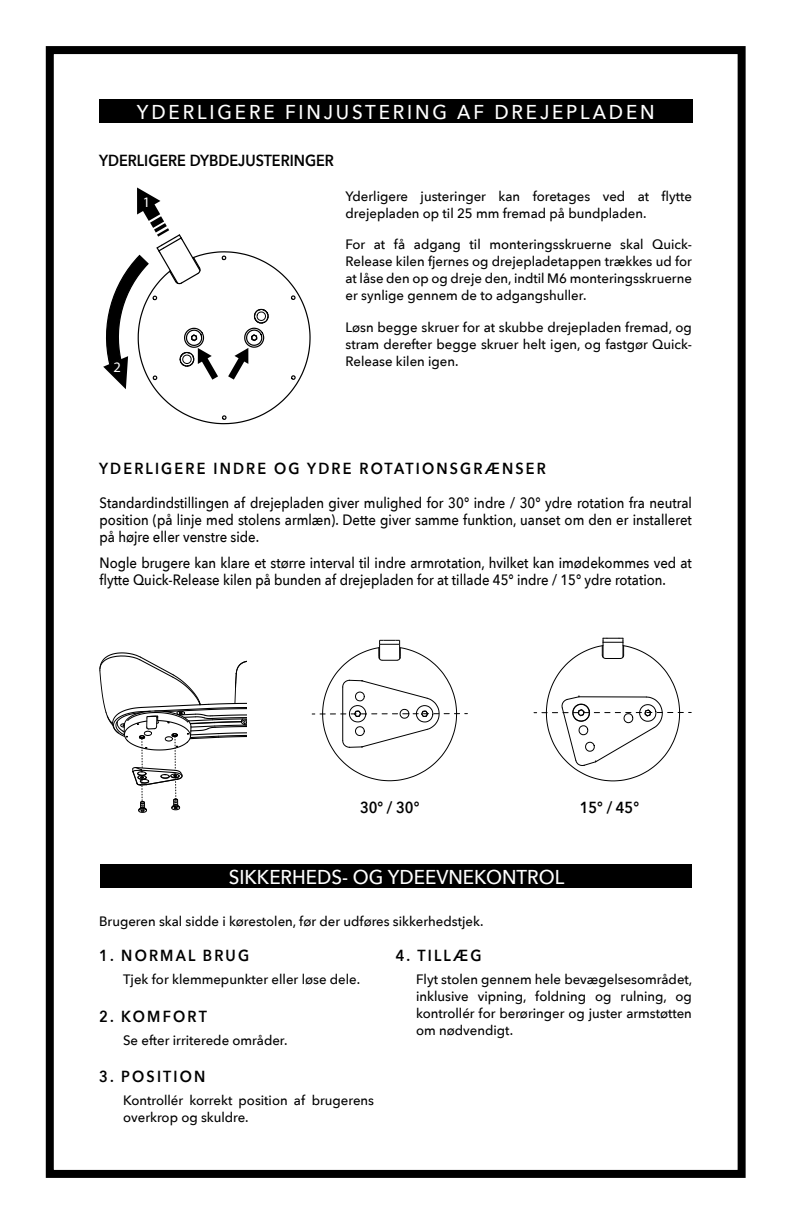
<style>
.page{position:relative;width:792px;height:1224px;background:#fff}
.page>*{position:absolute;margin:0;border:0;box-sizing:border-box;transform-origin:0 0}
.t1{font:500 20px "Avenir Next";letter-spacing:.15em;color:#fff;scale:.94 1}
.t2{font:500 20px "Avenir Next";color:#fff;scale:.94 1}
.t3{font:600 16px "Avenir Next";letter-spacing:.15em;color:#000;scale:.9 1}
.t4{font:600 16px "Avenir Next";color:#000;scale:.9 1}
.t5{font:500 15px/17px "Avenir Next";color:#000;text-align:justify;scale:.88 1}
.t6{font:14.6px "Myriad Pro";color:#fff}
.t7{font:500 13.6px/17px "Avenir Next";color:#000;text-align:justify}
</style>
<div class="page">
<div style="left:46px;top:46px;width:700px;height:1132px;border:8px solid #000"></div>
<div style="left:101px;top:864px;width:591px;height:24px;background:#000"></div>
<svg style="left:99px;top:652px;width:148px;height:161px"></svg>
<svg style="left:312px;top:640px;width:155px;height:142px"></svg>
<svg style="left:534px;top:638px;width:157px;height:144px"></svg>
<svg style="left:103px;top:187px;width:208px;height:238px"></svg>
<div style="left:99px;top:99px;width:593px;height:24px;background:#000"></div>
<h1 class="t1" style="left:137px;top:95px;width:552px">YDERLIGERE FINJUSTERING AF DREJEPLADEN</h1>
<p class="t4" style="left:99px;top:147px;width:262px">YDERLIGERE DYBDEJUSTERINGER</p>
<p class="t6" style="left:143px;top:193px;width:9px">1</p>
<p class="t6" style="left:114px;top:358px;width:9px">2</p>
<p class="t7" style="left:346px;top:187px;width:348px">Yderligere justeringer kan foretages ved at flytte drejepladen op til 25 mm fremad på bundpladen.</p>
<p class="t7" style="left:346px;top:236px;width:348px">For at få adgang til monteringsskruerne skal Quick-Release kilen fjernes og drejepladetappen trækkes ud for at låse den op og dreje den, indtil M6 monteringsskruerne er synlige gennem de to adgangshuller.</p>
<p class="t7" style="left:346px;top:318px;width:348px">Løsn begge skruer for at skubbe drejepladen fremad, og stram derefter begge skruer helt igen, og fastgør Quick-Release kilen igen.</p>
<p class="t3" style="left:99px;top:454px;width:498px">YDERLIGERE INDRE OG YDRE ROTATIONSGRÆNSER</p>
<p class="t5" style="left:100px;top:494px;width:675px">Standardindstillingen af drejepladen giver mulighed for 30° indre / 30° ydre rotation fra neutral position (på linje med stolens armlæn). Dette giver samme funktion, uanset om den er installeret på højre eller venstre side.</p>
<p class="t5" style="left:100px;top:554px;width:675px">Nogle brugere kan klare et større interval til indre armrotation, hvilket kan imødekommes ved at flytte Quick-Release kilen på bunden af drejepladen for at tillade 45° indre / 15° ydre rotation.</p>
<p class="t3" style="left:360px;top:794px;width:68px">30° / 30°</p>
<p class="t3" style="left:580px;top:794px;width:68px">15° / 45°</p>
<h1 class="t2" style="left:229px;top:860px;width:359px">SIKKERHEDS- OG YDEEVNEKONTROL</h1>
<p class="t7" style="left:99px;top:913px;width:386px">Brugeren skal sidde i kørestolen, før der udføres sikkerhedstjek.</p>
<p class="t3" style="left:99px;top:942px;width:168px">1. NORMAL BRUG</p>
<p class="t3" style="left:396px;top:942px;width:97px">4. TILLÆG</p>
<p class="t7" style="left:123px;top:970px;width:239px">Tjek for klemmepunkter eller løse dele.</p>
<p class="t3" style="left:99px;top:1002px;width:121px">2. KOMFORT</p>
<p class="t7" style="left:123px;top:1031px;width:166px">Se efter irriterede områder.</p>
<p class="t3" style="left:99px;top:1063px;width:120px">3. POSITION</p>
<p class="t7" style="left:123px;top:1092px;width:252px">Kontrollér korrekt position af brugerens overkrop og skuldre.</p>
<p class="t7" style="left:416px;top:970px;width:278px">Flyt stolen gennem hele bevægelsesområdet, inklusive vipning, foldning og rulning, og kontrollér for berøringer og juster armstøtten om nødvendigt.</p>
</div>
